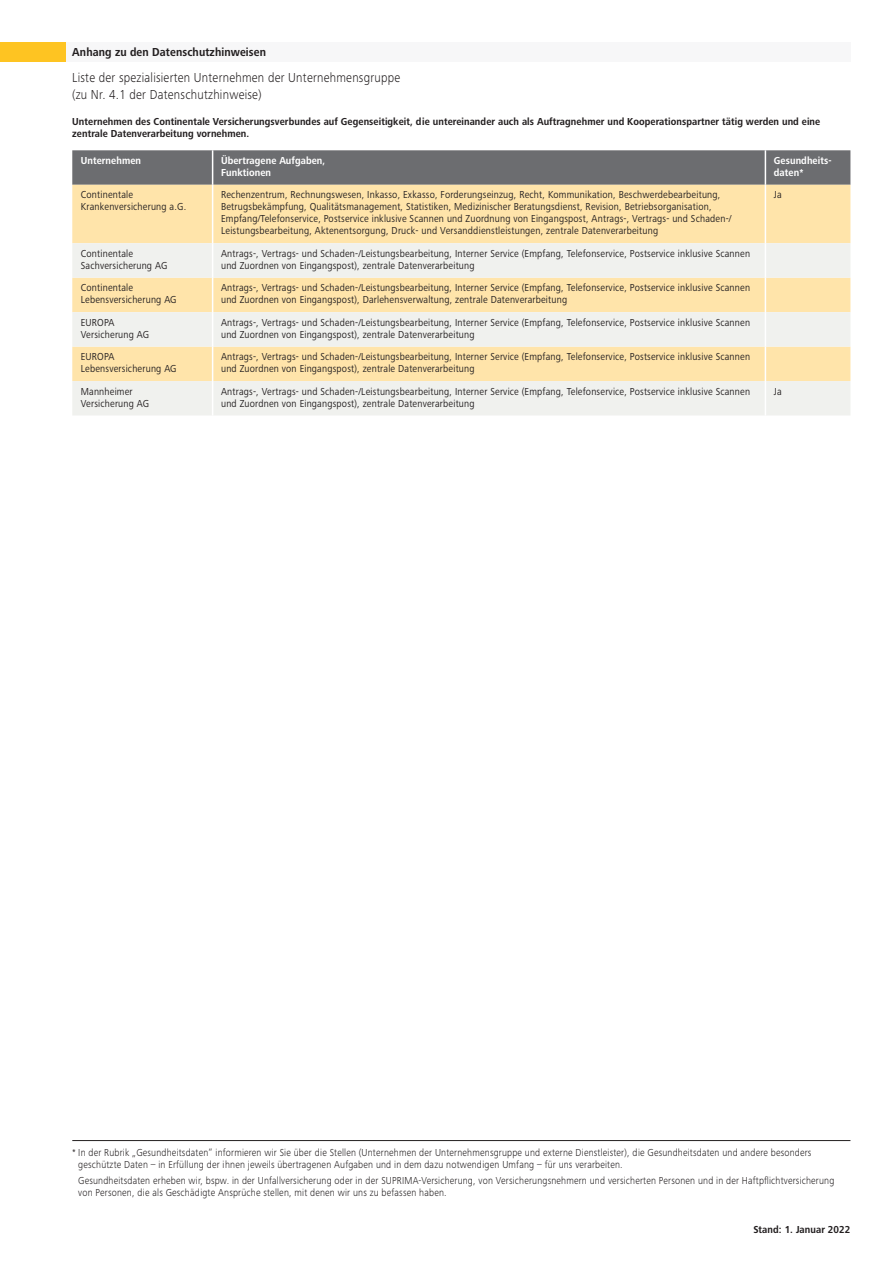
<style>
.page{position:relative;width:893px;height:1263px;background:#fff}
.page>*{position:absolute;margin:0;border:0;box-sizing:border-box;transform-origin:0 0}
.t1{font:300 13.5px/16.5px "Frutiger Next Pro";letter-spacing:.02em;color:#231f20;scale:.9 1}
.t2{font:700 12px "Frutiger Next Pro";letter-spacing:.01em;color:#231f20;scale:.9 1}
.t3{font:10.5px/12px "Frutiger Next Pro";letter-spacing:.02em;color:#231f20;scale:.9 1}
.t4{font:300 10.5px/12px "Frutiger Next Pro";letter-spacing:.02em;color:#231f20;scale:.9 1}
.t5{font:700 10.5px/12px "Frutiger Next Pro";letter-spacing:.01em;color:#231f20;scale:.9 1}
.t6{font:700 10.5px/12px "Frutiger Next Pro";letter-spacing:.01em;color:#fff;scale:.9 1}
</style>
<div class="page">
<div style="left:72px;top:150px;width:778px;height:35px;background:#6c6d70"></div>
<div style="left:72px;top:185px;width:778px;height:58px;background:#ffe4aa"></div>
<svg style="left:72px;top:243px;width:778px;height:172px;background:#f6ebd3"></svg>
<hr style="left:212px;top:150px;width:1px;height:35px;background:#fff">
<hr style="left:212px;top:185px;width:1px;height:58px;background:#fff">
<hr style="left:212px;top:243px;width:1px;height:35px;background:#fff">
<hr style="left:212px;top:278px;width:1px;height:34px;background:#fff">
<hr style="left:212px;top:312px;width:1px;height:35px;background:#fff">
<hr style="left:212px;top:347px;width:1px;height:34px;background:#fff">
<hr style="left:212px;top:381px;width:1px;height:34px;background:#fff">
<hr style="left:765px;top:150px;width:1px;height:35px;background:#fff">
<hr style="left:765px;top:185px;width:1px;height:58px;background:#fff">
<hr style="left:765px;top:243px;width:1px;height:35px;background:#fff">
<hr style="left:765px;top:278px;width:1px;height:34px;background:#fff">
<hr style="left:765px;top:312px;width:1px;height:35px;background:#fff">
<hr style="left:765px;top:347px;width:1px;height:34px;background:#fff">
<hr style="left:765px;top:381px;width:1px;height:34px;background:#fff">
<hr style="left:72px;top:1140px;width:778px;height:1px;background:#231f20">
<div style="left:0;top:43px;width:66px;height:19px;background:#fec422"></div>
<div style="left:66px;top:43px;width:784px;height:19px;background:#f7f7f8"></div>
<p class="t2" style="left:72px;top:45px;width:217px">Anhang zu den Datenschutzhinweisen</p>
<p class="t1" style="left:72px;top:69px;width:366px">Liste der spezialisierten Unternehmen der Unternehmensgruppe (zu Nr. 4.1 der Datenschutzhinweise)</p>
<p class="t5" style="left:72px;top:116px;width:833px">Unternehmen des Continentale Versicherungsverbundes auf Gegenseitigkeit, die untereinander auch als Auftragnehmer und Kooperationspartner tätig werden und eine zentrale Datenverarbeitung vornehmen.</p>
<p class="t6" style="left:81px;top:154px;width:69px">Unternehmen</p>
<p class="t6" style="left:221px;top:154px;width:117px">Übertragene Aufgaben,<br>Funktionen</p>
<p class="t6" style="left:774px;top:154px;width:65px">Gesundheits&shy;daten*</p>
<p class="t3" style="left:81px;top:189px;width:119px">Continentale<br>Krankenversicherung a.G.</p>
<p class="t3" style="left:221px;top:189px;width:569px">Rechenzentrum, Rechnungswesen, Inkasso, Exkasso, Forderungseinzug, Recht, Kommunikation, Beschwerdebearbeitung, Betrugsbekämpfung, Qualitätsmanagement, Statistiken, Medizinischer Beratungsdienst, Revision, Betriebsorganisation, Empfang/Telefonservice, Postservice inklusive Scannen und Zuordnung von Eingangspost, Antrags-, Vertrags- und Schaden-/ Leistungsbearbeitung, Aktenentsorgung, Druck- und Versanddienstleistungen, zentrale Datenverarbeitung</p>
<p class="t3" style="left:774px;top:189px;width:10px">Ja</p>
<p class="t3" style="left:81px;top:247px;width:98px">Continentale<br>Sachversicherung AG</p>
<p class="t3" style="left:221px;top:247px;width:589px">Antrags-, Vertrags- und Schaden-/Leistungsbearbeitung, Interner Service (Empfang, Telefonservice, Postservice inklusive Scannen und Zuordnen von Eingangspost), zentrale Datenverarbeitung</p>
<p class="t3" style="left:81px;top:282px;width:108px">Continentale<br>Lebensversicherung AG</p>
<p class="t3" style="left:221px;top:282px;width:589px">Antrags-, Vertrags- und Schaden-/Leistungsbearbeitung, Interner Service (Empfang, Telefonservice, Postservice inklusive Scannen und Zuordnen von Eingangspost), Darlehensverwaltung, zentrale Datenverarbeitung</p>
<p class="t3" style="left:81px;top:316px;width:77px">EUROPA<br>Versicherung AG</p>
<p class="t3" style="left:221px;top:316px;width:589px">Antrags-, Vertrags- und Schaden-/Leistungsbearbeitung, Interner Service (Empfang, Telefonservice, Postservice inklusive Scannen und Zuordnen von Eingangspost), zentrale Datenverarbeitung</p>
<p class="t3" style="left:81px;top:351px;width:108px">EUROPA<br>Lebensversicherung AG</p>
<p class="t3" style="left:221px;top:351px;width:589px">Antrags-, Vertrags- und Schaden-/Leistungsbearbeitung, Interner Service (Empfang, Telefonservice, Postservice inklusive Scannen und Zuordnen von Eingangspost), zentrale Datenverarbeitung</p>
<p class="t3" style="left:81px;top:385px;width:77px">Mannheimer<br>Versicherung AG</p>
<p class="t3" style="left:221px;top:385px;width:589px">Antrags-, Vertrags- und Schaden-/Leistungsbearbeitung, Interner Service (Empfang, Telefonservice, Postservice inklusive Scannen und Zuordnen von Eingangspost), zentrale Datenverarbeitung</p>
<p class="t3" style="left:774px;top:385px;width:10px">Ja</p>
<p class="t4" style="left:78px;top:1146px;width:816px;text-indent:-6px">* In der Rubrik „Gesundheitsdaten“ informieren wir Sie über die Stellen (Unternehmen der Unternehmensgruppe und externe Dienstleister), die Gesundheitsdaten und andere besonders geschützte Daten – in Erfüllung der ihnen jeweils übertragenen Aufgaben und in dem dazu notwendigen Umfang – für uns verarbeiten.</p>
<p class="t4" style="left:78px;top:1174px;width:842px">Gesundheitsdaten erheben wir, bspw. in der Unfallversicherung oder in der SUPRIMA-Versicherung, von Versicherungsnehmern und versicherten Personen und in der Haftpflichtversicherung von Personen, die als Geschädigte Ansprüche stellen, mit denen wir uns zu befassen haben.</p>
<p class="t5" style="left:753px;top:1224px;width:109px">Stand: 1. Januar 2022</p>
</div>
